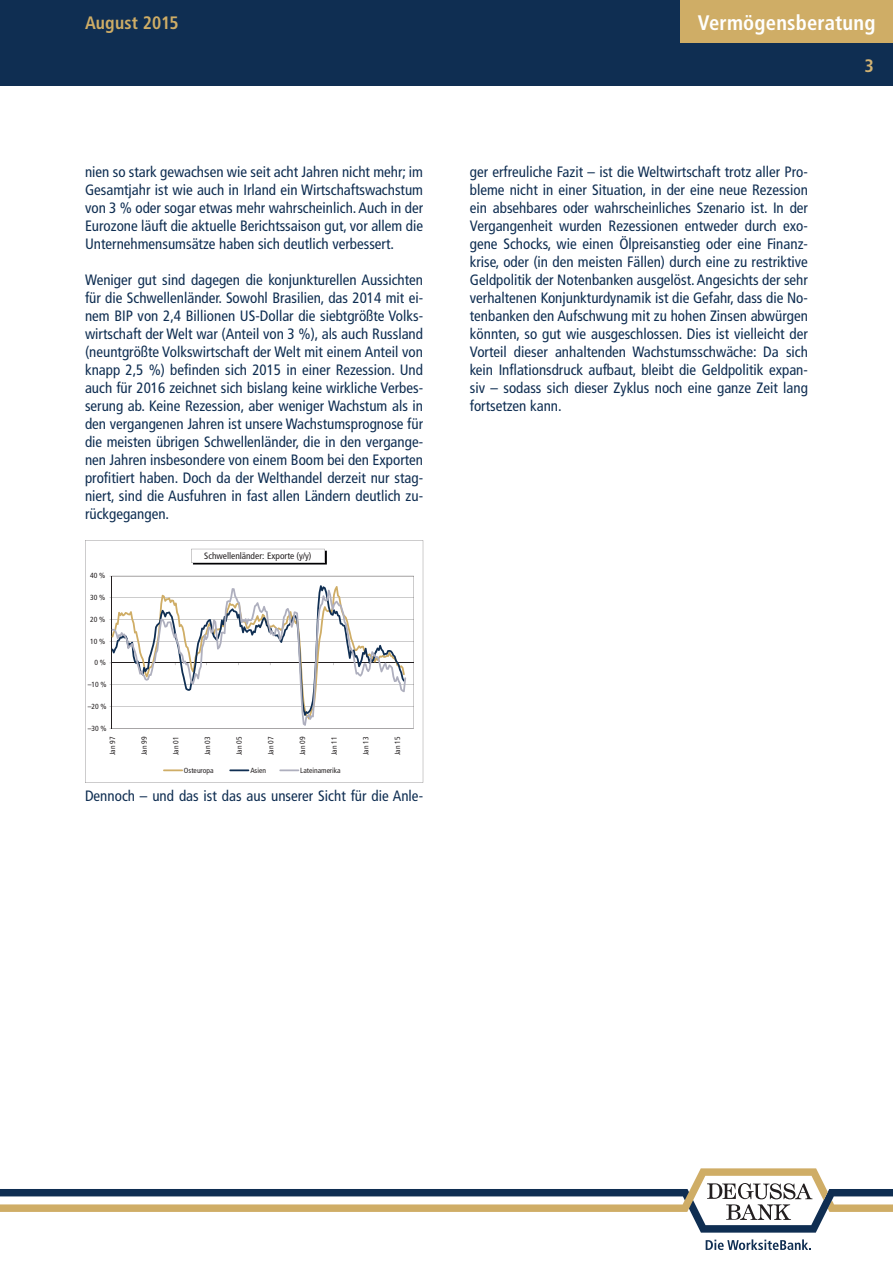
<style>
.page{position:relative;width:893px;height:1263px;background:#fff}
.page>*{position:absolute;margin:0;border:0;box-sizing:border-box;transform-origin:0 0}
.t1{font:700 condensed 21px "Frutiger";letter-spacing:.01em;color:#fff}
.t2{font:700 condensed 18px "Frutiger";letter-spacing:.01em;color:#cfad66}
.t3{font:700 condensed 18px "Frutiger";color:#d3b373}
.Fließtext{font:condensed 15px/18px "Frutiger";color:#0f2e52;text-align:justify}
.t4{font:condensed 9.15px "Frutiger LT Std";color:#231f20}
.t5{font:condensed 7.65px "Frutiger LT Std";letter-spacing:-.005em;color:#231f20}
.t6{font:condensed 7.5px "Frutiger LT Std";color:#231f20}
</style>
<div class="page">
<div style="left:0;top:0;width:893px;height:85px;background:#0f2e52"></div>
<div style="left:680px;top:0;width:213px;height:43px;background:#cfad66"></div>
<svg style="left:0;top:1168px;width:893px;height:64px"></svg>
<svg style="left:706px;top:1239px;width:105px;height:11px"></svg>
<svg style="left:85px;top:540px;width:338px;height:243px"></svg>
<p class="t2" style="left:85px;top:13px;width:95px">August 2015</p>
<h1 class="t1" style="left:698px;top:10px;width:179px">Vermögensberatung</h1>
<p class="t3" style="left:864px;top:55px;width:11px">3</p>
<p class="Fließtext" style="left:85px;top:163px;width:340px">nien so stark gewachsen wie seit acht Jahren nicht mehr; im Gesamtjahr ist wie auch in Irland ein Wirtschaftswachstum von 3 % oder sogar etwas mehr wahrscheinlich. Auch in der Eurozone läuft die aktuelle Berichtssaison gut, vor allem die Unternehmensumsätze haben sich deutlich verbessert.</p>
<p class="Fließtext" style="left:85px;top:271px;width:340px">Weniger gut sind dagegen die konjunkturellen Aussichten für die Schwellenländer. Sowohl Brasilien, das 2014 mit ei&shy;nem BIP von 2,4 Billionen US-Dollar die siebtgrößte Volks&shy;wirtschaft der Welt war (Anteil von 3 %), als auch Russland (neuntgrößte Volkswirtschaft der Welt mit einem Anteil von knapp 2,5 %) befinden sich 2015 in einer Rezession. Und auch für 2016 zeichnet sich bislang keine wirkliche Verbes&shy;serung ab. Keine Rezession, aber weniger Wachstum als in den vergangenen Jahren ist unsere Wachstumsprognose für die meisten übrigen Schwellenländer, die in den vergange&shy;nen Jahren insbesondere von einem Boom bei den Exporten profitiert haben. Doch da der Welthandel derzeit nur stag&shy;niert, sind die Ausfuhren in fast allen Ländern deutlich zu&shy;rückgegangen.</p>
<p class="t6" style="left:90px;top:571px;width:17px">40 %</p>
<p class="t6" style="left:90px;top:593px;width:17px">30 %</p>
<p class="t6" style="left:90px;top:615px;width:17px">20 %</p>
<p class="t6" style="left:90px;top:637px;width:17px">10 %</p>
<p class="t6" style="left:94px;top:658px;width:13px">0 %</p>
<p class="t6" style="left:88px;top:680px;width:20px">–10 %</p>
<p class="t6" style="left:88px;top:702px;width:20px">–20 %</p>
<p class="t6" style="left:88px;top:723px;width:20px">–30 %</p>
<p class="t4" style="left:204px;top:551px;width:109px">Schwellenländer: Exporte (y/y)</p>
<p class="t5" style="left:108px;top:755px;width:20px;rotate:-90deg">Jan 97</p>
<p class="t5" style="left:140px;top:755px;width:20px;rotate:-90deg">Jan 99</p>
<p class="t5" style="left:171px;top:755px;width:20px;rotate:-90deg">Jan 01</p>
<p class="t5" style="left:203px;top:755px;width:20px;rotate:-90deg">Jan 03</p>
<p class="t5" style="left:235px;top:755px;width:20px;rotate:-90deg">Jan 05</p>
<p class="t5" style="left:266px;top:755px;width:20px;rotate:-90deg">Jan 07</p>
<p class="t5" style="left:298px;top:755px;width:20px;rotate:-90deg">Jan 09</p>
<p class="t5" style="left:330px;top:755px;width:20px;rotate:-90deg">Jan 11</p>
<p class="t5" style="left:361px;top:755px;width:20px;rotate:-90deg">Jan 13</p>
<p class="t5" style="left:393px;top:755px;width:20px;rotate:-90deg">Jan 15</p>
<p class="t6" style="left:184px;top:766px;width:31px">Osteuropa</p>
<p class="t6" style="left:250px;top:766px;width:17px">Asien</p>
<p class="t6" style="left:300px;top:766px;width:42px">Lateinamerika</p>
<p class="Fließtext" style="left:85px;top:787px;width:340px">Dennoch – und das ist das aus unserer Sicht für die Anle-</p>
<p class="Fließtext" style="left:470px;top:163px;width:340px">ger erfreuliche Fazit – ist die Weltwirtschaft trotz aller Pro&shy;bleme nicht in einer Situation, in der eine neue Rezession ein absehbares oder wahrscheinliches Szenario ist. In der Vergangenheit wurden Rezessionen entweder durch exo&shy;gene Schocks, wie einen Ölpreisanstieg oder eine Finanz&shy;krise, oder (in den meisten Fällen) durch eine zu restriktive Geldpolitik der Notenbanken ausgelöst. Angesichts der sehr verhaltenen Konjunkturdynamik ist die Gefahr, dass die No&shy;tenbanken den Aufschwung mit zu hohen Zinsen abwürgen könnten, so gut wie ausgeschlossen. Dies ist vielleicht der Vorteil dieser anhaltenden Wachstumsschwäche: Da sich kein Inflationsdruck aufbaut, bleibt die Geldpolitik expan&shy;siv – sodass sich dieser Zyklus noch eine ganze Zeit lang fortsetzen kann.</p>
</div>
